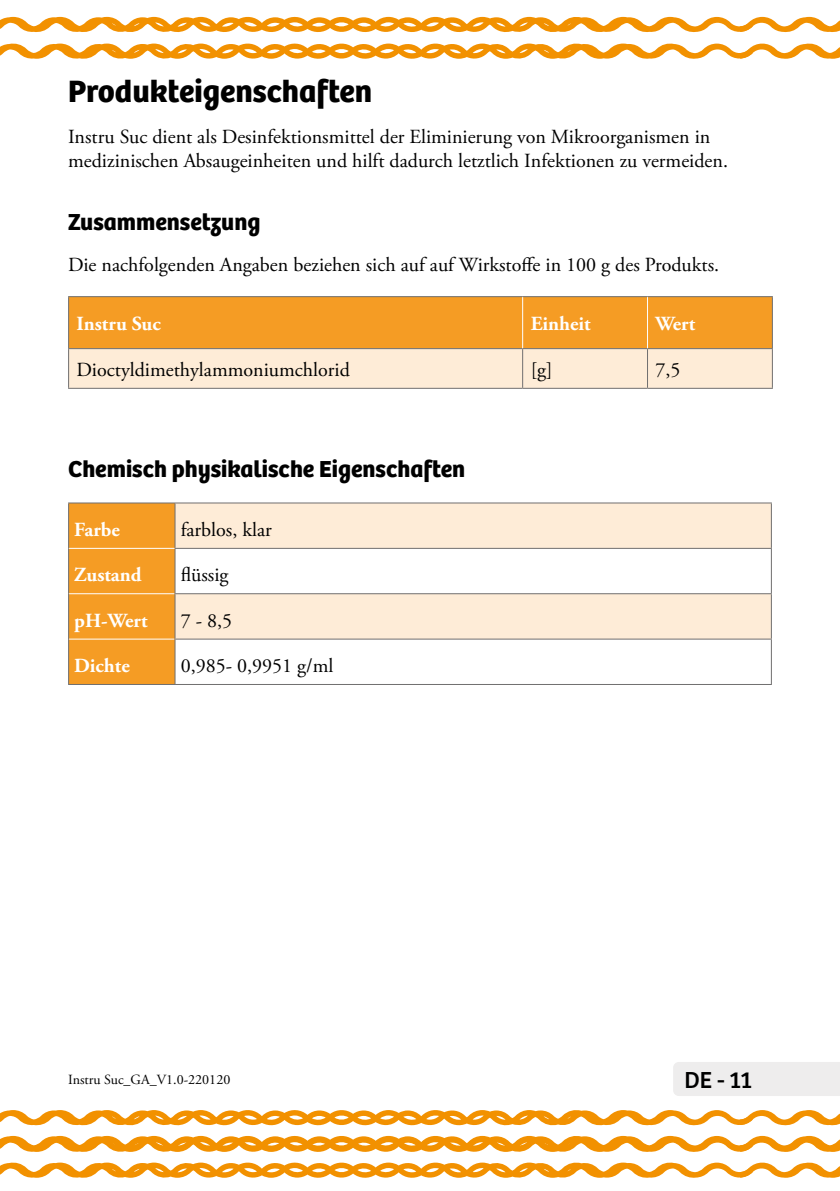
<style>
.page{position:relative;width:840px;height:1191px;background:#fff}
.page>*{position:absolute;margin:0;border:0;box-sizing:border-box;transform-origin:0 0}
.t1{font:700 32px "Bree";color:#000}
.t2{font:700 24px "Bree";color:#000}
.t3{font:24px "Bree";color:#000}
.t4{font:20px/24px "Adobe Garamond Pro";color:#000}
.t5{font:700 20px "Adobe Garamond Pro";color:#fff}
.t6{font:14px "Adobe Garamond Pro";color:#000}
</style>
<div class="page">
<svg style="left:0;top:16px;width:839px;height:17px"></svg>
<svg style="left:0;top:43px;width:839px;height:16px"></svg>
<svg style="left:0;top:1162px;width:839px;height:15px"></svg>
<svg style="left:0;top:1110px;width:839px;height:16px"></svg>
<svg style="left:0;top:1135px;width:839px;height:17px"></svg>
<div style="left:673px;top:1062px;width:166px;height:34px;background:#eeeded"></div>
<svg style="left:69px;top:297px;width:702px;height:91px;background:#f8be71"></svg>
<hr style="left:68px;top:349px;width:1px;height:39px;background:#706f6f">
<hr style="left:522px;top:349px;width:1px;height:39px;background:#706f6f">
<hr style="left:646px;top:349px;width:1px;height:39px;background:#706f6f">
<hr style="left:771px;top:349px;width:1px;height:39px;background:#706f6f">
<hr style="left:68px;top:388px;width:454px;height:1px;background:#706f6f">
<hr style="left:522px;top:388px;width:125px;height:1px;background:#706f6f">
<hr style="left:647px;top:388px;width:125px;height:1px;background:#706f6f">
<hr style="left:68px;top:296px;width:454px;height:1px;background:#706f6f">
<hr style="left:68px;top:297px;width:1px;height:51px;background:#706f6f">
<hr style="left:522px;top:296px;width:125px;height:1px;background:#706f6f">
<hr style="left:647px;top:296px;width:125px;height:1px;background:#706f6f">
<hr style="left:771px;top:297px;width:1px;height:51px;background:#706f6f">
<hr style="left:68px;top:348px;width:454px;height:1px;background:#706f6f">
<hr style="left:522px;top:348px;width:125px;height:1px;background:#706f6f">
<hr style="left:647px;top:348px;width:125px;height:1px;background:#706f6f">
<hr style="left:522px;top:297px;width:1px;height:51px;background:#fff">
<hr style="left:646px;top:297px;width:1px;height:51px;background:#fff">
<div style="left:69px;top:503px;width:105px;height:181px;background:#f59c24"></div>
<svg style="left:175px;top:503px;width:595px;height:135px;fill:#feecd7"></svg>
<hr style="left:175px;top:684px;width:596px;height:1px;background:#706f6f">
<hr style="left:770px;top:503px;width:1px;height:45px;background:#706f6f">
<hr style="left:174px;top:548px;width:597px;height:1px;background:#706f6f">
<hr style="left:770px;top:549px;width:1px;height:44px;background:#706f6f">
<hr style="left:68px;top:548px;width:1px;height:46px;background:#706f6f">
<hr style="left:174px;top:549px;width:1px;height:44px;background:#706f6f">
<hr style="left:68px;top:594px;width:1px;height:45px;background:#706f6f">
<hr style="left:68px;top:639px;width:1px;height:45px;background:#706f6f">
<hr style="left:68px;top:684px;width:107px;height:1px;background:#706f6f">
<hr style="left:69px;top:593px;width:105px;height:1px;background:#fff">
<hr style="left:69px;top:638px;width:105px;height:1px;background:#fff">
<hr style="left:68px;top:502px;width:107px;height:1px;background:#706f6f">
<hr style="left:68px;top:503px;width:1px;height:45px;background:#706f6f">
<hr style="left:174px;top:503px;width:1px;height:45px;background:#706f6f">
<hr style="left:69px;top:548px;width:105px;height:1px;background:#fff">
<hr style="left:175px;top:502px;width:596px;height:1px;background:#706f6f">
<hr style="left:174px;top:639px;width:1px;height:45px;background:#706f6f">
<hr style="left:770px;top:639px;width:1px;height:45px;background:#706f6f">
<hr style="left:174px;top:593px;width:597px;height:1px;background:#706f6f">
<hr style="left:174px;top:594px;width:1px;height:44px;background:#706f6f">
<hr style="left:770px;top:594px;width:1px;height:44px;background:#706f6f">
<hr style="left:174px;top:638px;width:597px;height:1px;background:#706f6f">
<h1 class="t1" style="left:68px;top:66px;width:305px">Produkteigenschaften</h1>
<p class="t4" style="left:68px;top:126px;width:661px">Instru Suc dient als Desinfektionsmittel der Eliminierung von Mikroorganismen in medizinischen Absaugeinheiten und hilft dadurch letztlich Infektionen zu vermeiden.</p>
<p class="t2" style="left:68px;top:203px;width:194px">Zusammensetzung</p>
<p class="t4" style="left:68px;top:253px;width:652px">Die nachfolgenden Angaben beziehen sich auf auf Wirkstoffe in 100 g des Produkts.</p>
<p class="t5" style="left:77px;top:312px;width:86px">Instru Suc</p>
<p class="t5" style="left:530px;top:312px;width:61px">Einheit</p>
<p class="t5" style="left:655px;top:312px;width:41px">Wert</p>
<p class="t4" style="left:77px;top:358px;width:274px">Dioctyldimethylammoniumchlorid</p>
<p class="t4" style="left:530px;top:358px;width:23px">[g]</p>
<p class="t4" style="left:655px;top:358px;width:26px">7,5</p>
<p class="t2" style="left:68px;top:450px;width:398px">Chemisch physikalische Eigenschaften</p>
<p class="t5" style="left:74px;top:518px;width:47px">Farbe</p>
<p class="t4" style="left:181px;top:518px;width:92px">farblos, klar</p>
<p class="t5" style="left:74px;top:563px;width:69px">Zustand</p>
<p class="t4" style="left:181px;top:563px;width:49px">flüssig</p>
<p class="t5" style="left:74px;top:608px;width:75px">pH-Wert</p>
<p class="t4" style="left:181px;top:609px;width:53px">7 - 8,5</p>
<p class="t5" style="left:74px;top:654px;width:57px">Dichte</p>
<p class="t4" style="left:181px;top:654px;width:154px">0,985- 0,9951 g/ml</p>
<p class="t6" style="left:68px;top:1071px;width:164px">Instru Suc_GA_V1.0-220120</p>
<p class="t3" style="left:684px;top:1061px;width:69px">DE - 11</p>
</div>
